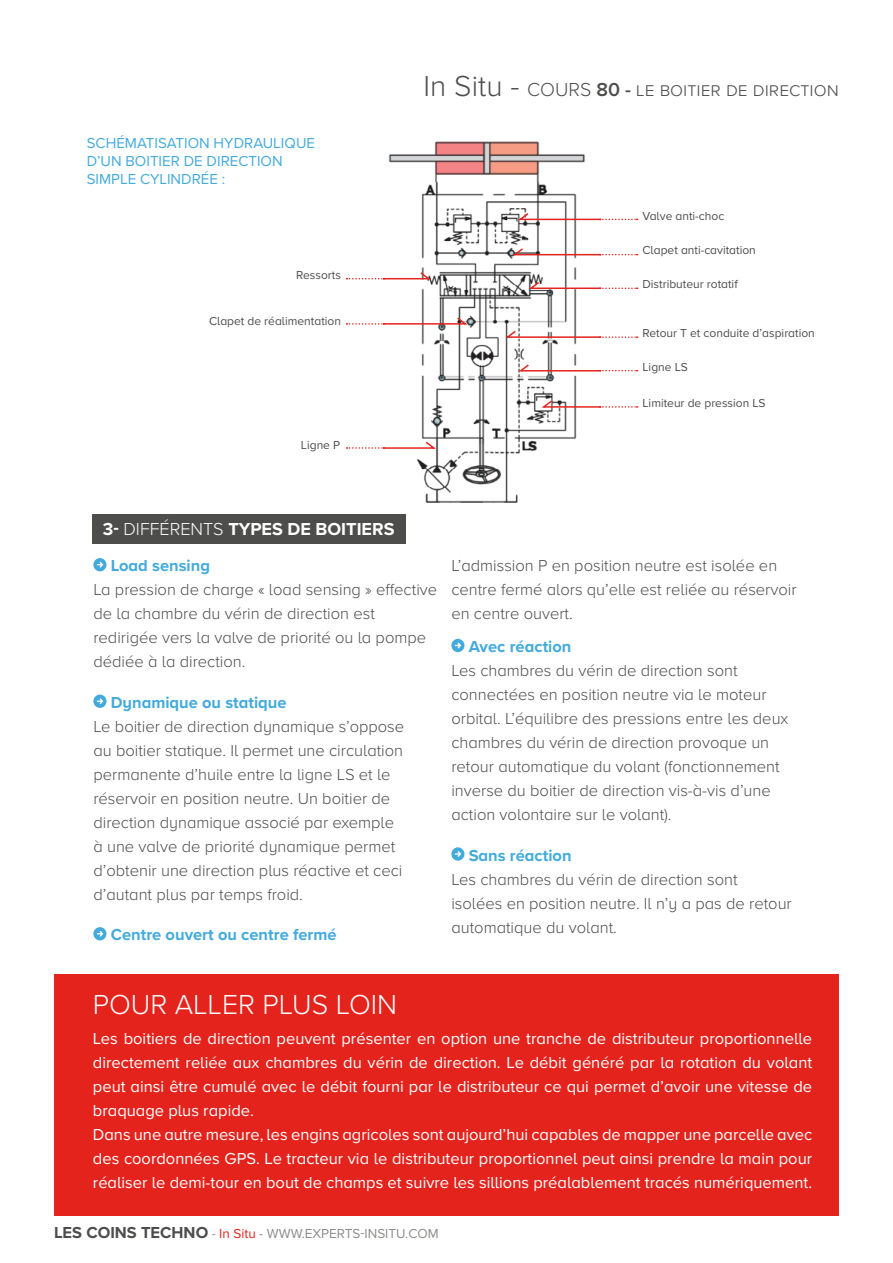
<style>
.page{position:relative;width:893px;height:1263px;background:#fff}
.page>*{position:absolute;margin:0;border:0;box-sizing:border-box;transform-origin:0 0}
.t1{font:300 28.5px "Proxima Nova A";color:#fff}
.t2{font:300 19.5px "Proxima Nova A";color:#4d4d4c}
.t3{font:700 18px "Proxima Nova A";color:#fff}
.t4{font:300 16.5px/24px "Proxima Nova A";color:#4d4d4c}
.t5{font:16.5px/24px "Proxima Nova A";color:#fff}
.t6{font:700 16.5px "Proxima Nova A";color:#43aadc}
.t7{font:15px/18px "Proxima Nova A";color:#43aadc}
.t8{font:13.5px "Proxima Nova A";color:#8c8c8b}
.t9{font:12px "Proxima Nova A";color:#4d4d4c}
.s1{font-size:30px}
.s2{font-weight:600}
.s3{font-weight:300}
.s4{font-weight:700;font-size:16.5px;color:#4d4d4c}
.s5{color:#e5231d}
</style>
<div class="page">
<div style="left:54px;top:974px;width:785px;height:241px;background:#e5231d"></div>
<img style="left:388px;top:141px;width:197px;height:362px">
<svg style="left:516px;top:212px;width:123px;height:9px"></svg>
<svg style="left:345px;top:271px;width:88px;height:9px"></svg>
<svg style="left:345px;top:316px;width:125px;height:9px"></svg>
<svg style="left:345px;top:440px;width:93px;height:9px"></svg>
<svg style="left:510px;top:247px;width:129px;height:9px"></svg>
<svg style="left:526px;top:280px;width:113px;height:10px"></svg>
<svg style="left:503px;top:329px;width:136px;height:10px"></svg>
<svg style="left:516px;top:363px;width:123px;height:9px"></svg>
<svg style="left:539px;top:399px;width:100px;height:9px"></svg>
<div style="left:92px;top:514px;width:314px;height:30px;background:#4d4d4c"></div>
<svg style="left:93px;top:558px;width:13px;height:13px"></svg>
<svg style="left:93px;top:695px;width:13px;height:13px"></svg>
<svg style="left:93px;top:927px;width:13px;height:13px"></svg>
<svg style="left:451px;top:639px;width:13px;height:13px"></svg>
<svg style="left:451px;top:847px;width:13px;height:14px"></svg>
<p class="t7" style="left:87px;top:133px;width:230px">Schématisation hydraulique d’un boitier de direction simple cylindrée :</p>
<p class="t9" style="left:296px;top:266px;width:46px">Ressorts</p>
<p class="t9" style="left:209px;top:312px;width:133px">Clapet de réalimentation</p>
<p class="t9" style="left:301px;top:436px;width:39px">Ligne P</p>
<p class="t2" style="left:424px;top:75px;width:417px"><span class="s1">In Situ -</span> cours <span class="s2">80 -</span> le boitier de direction</p>
<p class="t9" style="left:642px;top:207px;width:83px">Valve anti-choc</p>
<p class="t9" style="left:642px;top:241px;width:115px">Clapet anti-cavitation</p>
<p class="t9" style="left:642px;top:275px;width:97px">Distributeur rotatif</p>
<p class="t9" style="left:642px;top:324px;width:174px">Retour T et conduite d’aspiration</p>
<p class="t9" style="left:642px;top:358px;width:46px">Ligne LS</p>
<p class="t9" style="left:642px;top:394px;width:124px">Limiteur de pression LS</p>
<p class="t3" style="left:103px;top:516px;width:293px">3- <span class="s3">Di fférents</span> types de boitiers</p>
<p class="t6" style="left:111px;top:554px;width:101px">Load sensing</p>
<p class="t4" style="left:93px;top:577px;width:345px">La pression de charge « load sensing » effective de la chambre du vérin de direction est redirigée vers la valve de priorité ou la pompe dédiée à la direction.</p>
<p class="t6" style="left:111px;top:690px;width:177px">Dynamique ou statique</p>
<p class="t4" style="left:93px;top:713px;width:312px">Le boitier de direction dynamique s’oppose au boitier statique. Il permet une circulation permanente d’huile entre la ligne LS et le réservoir en position neutre. U n boitier de direction dynamique associé par exemple à une valve de priorité dynamique permet d’obtenir une direction plus réactive et ceci d’autant plus par temps froid.</p>
<p class="t6" style="left:111px;top:923px;width:227px">Centre ouvert ou centre fermé</p>
<p class="t4" style="left:451px;top:553px;width:347px">L’admission P en position neutre est isolée en centre fermé alors qu’elle est reliée au réservoir en centre ouvert.</p>
<p class="t6" style="left:469px;top:634px;width:104px">Avec réaction</p>
<p class="t4" style="left:451px;top:658px;width:339px">Les chambres du vérin de direction sont connectées en position neutre via le moteur orbital. L’équilibre des pressions entre les deux chambres du vérin de direction provoque un retour automatique du volant (fonctionnement inverse du boitier de direction vis-à-vis d’une action volontaire sur le volant).</p>
<p class="t6" style="left:469px;top:843px;width:104px">Sans réaction</p>
<p class="t4" style="left:451px;top:866px;width:342px">Les chambres du vérin de direction sont isolées en position neutre. Il n’y a pas de retour automatique du volant.</p>
<h1 class="t1" style="left:93px;top:984px;width:306px">pour aller plus loi n</h1>
<p class="t5" style="left:93px;top:1026px;width:721px">Les boitiers de direction peuvent présenter en option une tranche de distributeur proportionnelle directement reliée aux chambres du vérin de direction. Le débit généré par la rotation du volant peut ainsi être cumulé avec le débit fourni par le distributeur ce qui permet d’avoir une vitesse de braquage plus rapide.<br>Dans une autre mesure, les engins agricoles sont aujourd’hui capables de mapper une parcelle avec des coordonnées GPS</p>
<p class="t5" style="left:93px;top:1146px;width:721px;text-align:right">. Le tracteur via le distributeur proportionnel peut ainsi prendre la main pour<br>réaliser le demi-tour en bout de champs et suivre les sillions préalablement tracés numériquement.</p>
<p class="t8" style="left:54px;top:1224px;width:386px"><span class="s4">Les coins techno</span> - <span class="s5">In Situ</span> - www.experts-i nsitu.com</p>
</div>
